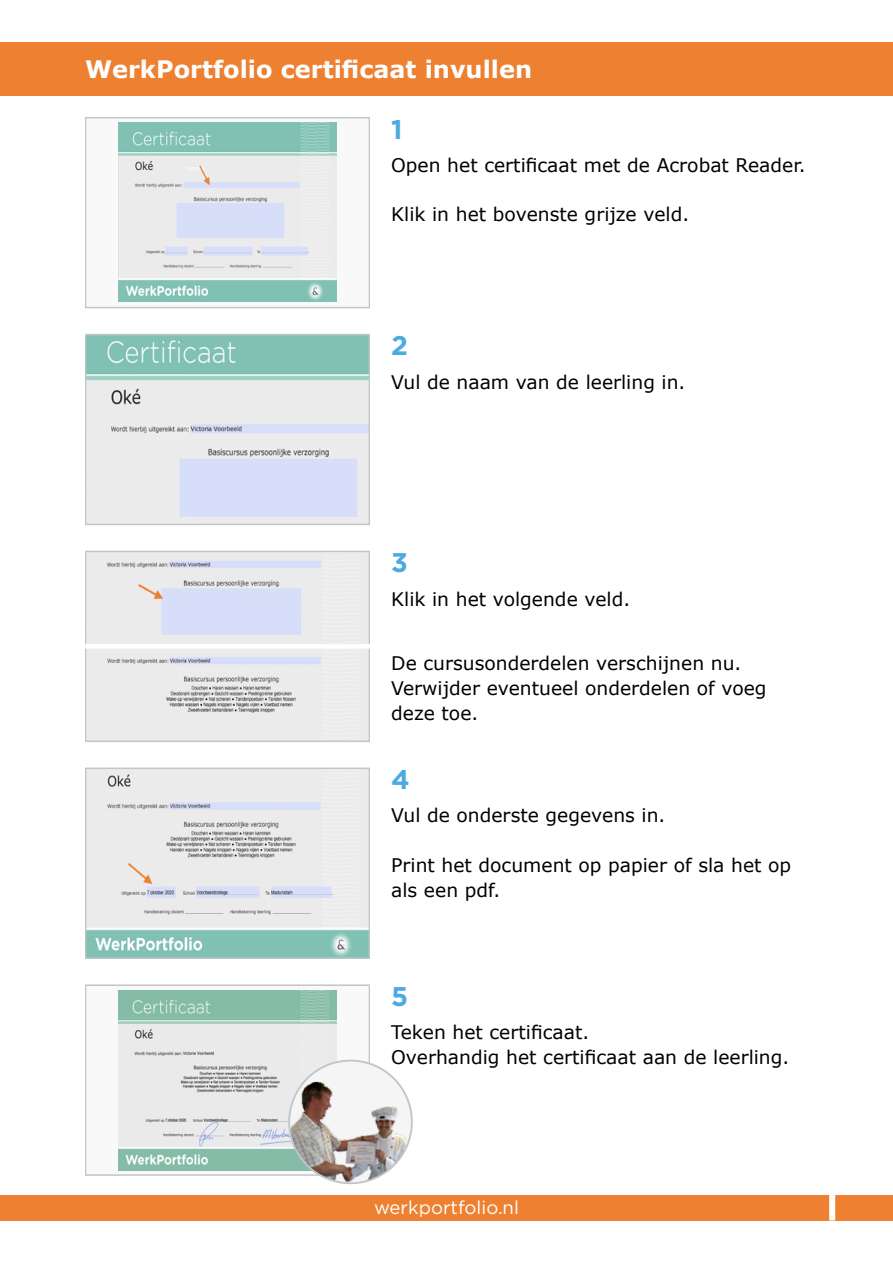
<style>
.page{position:relative;width:893px;height:1263px;background:#fff}
.page>*{position:absolute;margin:0;border:0;box-sizing:border-box;transform-origin:0 0}
.t1{font:700 27px "Gotham";color:#4daae1}
.t2{font:700 24px "Verdana";color:#fff}
.t3{font:18.75px/24.8px "Verdana";color:#000}
.t4{font:18.6px "Gotham";color:#fff}
</style>
<div class="page">
<div style="left:0;top:43px;width:893px;height:53px;background:#ee8131"></div>
<div style="left:0;top:1195px;width:893px;height:25px;background:#ee8131"></div>
<div style="left:829px;top:1195px;width:6px;height:25px;background:#fff"></div>
<div style="left:86px;top:118px;width:283px;height:190px;background:#f9f9f9"></div>
<img style="left:118px;top:122px;width:219px;height:180px">
<div style="left:85px;top:117px;width:285px;height:191px;border:1px solid #c1c5c8"></div>
<img style="left:87px;top:336px;width:281px;height:187px">
<div style="left:85px;top:334px;width:285px;height:191px;border:1px solid #c1c5c8"></div>
<img style="left:87px;top:770px;width:281px;height:187px">
<div style="left:85px;top:768px;width:285px;height:191px;border:1px solid #c1c5c8"></div>
<div style="left:86px;top:985px;width:283px;height:190px;background:#f9f9f9"></div>
<img style="left:118px;top:990px;width:219px;height:180px">
<div style="left:85px;top:984px;width:285px;height:192px;border:1px solid #c1c5c8"></div>
<img style="left:87px;top:553px;width:281px;height:187px">
<div style="left:85px;top:551px;width:285px;height:95px;border:1px solid #c1c5c8"></div>
<div style="left:85px;top:646px;width:285px;height:96px;border:1px solid #c1c5c8"></div>
<div style="left:74px;top:644px;width:306px;height:5px;background:#fff"></div>
<div style="left:289px;top:1060px;width:123px;height:123px;background:#f5f5f5;border-radius:50%"></div>
<img style="left:289px;top:1082px;width:122px;height:100px">
<div style="left:288px;top:1060px;width:125px;height:124px;border:2px solid #c1c5c8;border-radius:50%"></div>
<p class="t2" style="left:85px;top:54px;width:449px">WerkPortfolio certificaat invullen</p>
<h1 class="t1" style="left:391px;top:111px;width:13px">1</h1>
<p class="t3" style="left:391px;top:153px;width:416px">Open het certificaat met de Acrobat Reader.</p>
<p class="t3" style="left:391px;top:202px;width:299px">Klik in het bovenste grijze veld.</p>
<h1 class="t1" style="left:391px;top:328px;width:18px">2</h1>
<p class="t3" style="left:391px;top:370px;width:296px">Vul de naam van de leerling in.</p>
<h1 class="t1" style="left:391px;top:545px;width:18px">3</h1>
<p class="t3" style="left:391px;top:587px;width:240px">Klik in het volgende veld.</p>
<p class="t3" style="left:391px;top:651px;width:377px">De cursusonderdelen verschijnen nu.<br>Verwijder eventueel onderdelen of voeg deze toe.</p>
<h1 class="t1" style="left:391px;top:762px;width:20px">4</h1>
<p class="t3" style="left:391px;top:803px;width:276px">Vul de onderste gegevens in.</p>
<p class="t3" style="left:391px;top:853px;width:401px">Print het document op papier of sla het op als een pdf.</p>
<h1 class="t1" style="left:391px;top:978px;width:19px">5</h1>
<p class="t3" style="left:391px;top:1020px;width:400px">Teken het certificaat.<br>Overhandig het certificaat aan de leerling.</p>
<p class="t4" style="left:374px;top:1195px;width:146px">werkportfolio.nl</p>
</div>
